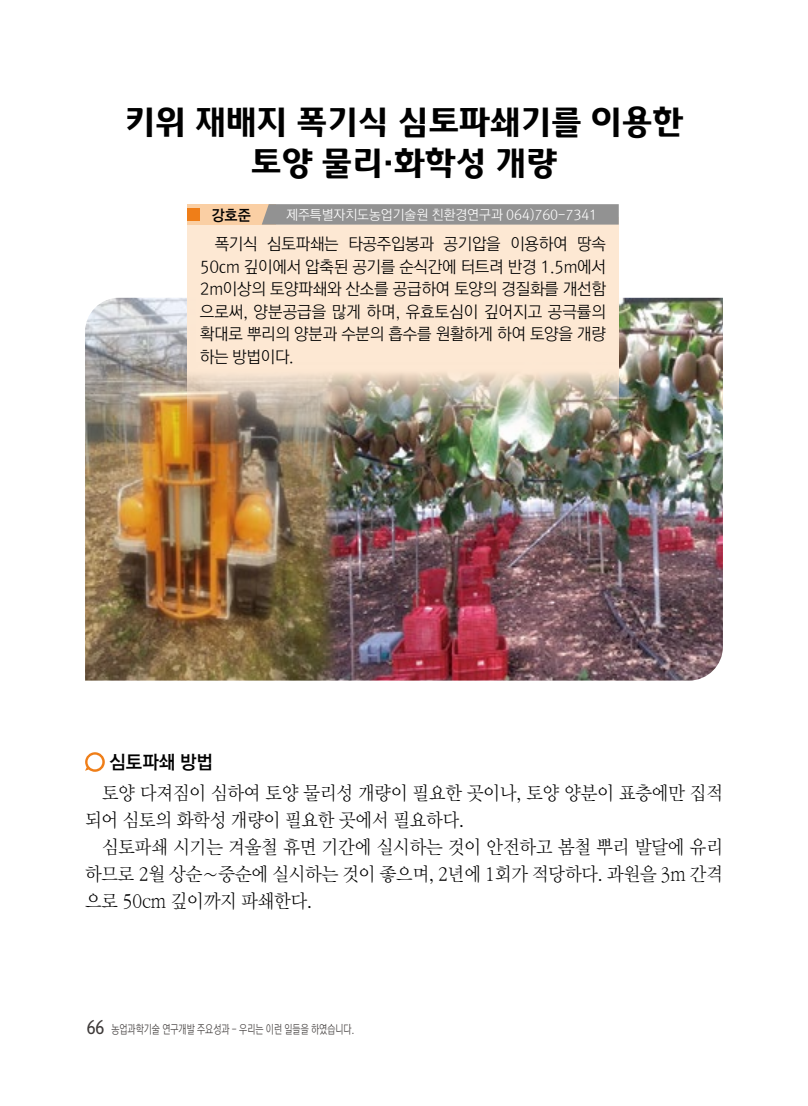
<style>
.page{position:relative;width:808px;height:1106px;background:#fff}
.page>*{position:absolute;margin:0;border:0;box-sizing:border-box;transform-origin:0 0}
.t1{font:700 31.5px/41px "Daum Semi";letter-spacing:-.005em;color:#000;text-align:center}
.t2{font:18.75px/27px "Rix Mj PL";letter-spacing:-.005em;color:#000}
.t3{font:18.75px "Rix Go PB";letter-spacing:-.005em;color:#000}
.t4{font:16.5px/22.5px "Rix Go PL";letter-spacing:-.02em;color:#000;text-align:justify}
.t5{font:15px "Rix Go PB";color:#000}
.t6{font:13.5px "Rix Go PL";letter-spacing:-.005em;color:#fff}
.t7{font:12px "Rix Go PL";color:#3e3a39;scale:.75 1}
.s1{font-family:"Rix Go PB";font-size:17.25px}
</style>
<div class="page">
<svg style="left:85px;top:752px;width:20px;height:19px"></svg>
<img style="left:85px;top:298px;width:638px;height:382px">
<svg style="left:187px;top:225px;width:432px;height:223px;background:#e1d0bb"></svg>
<div style="left:187px;top:204px;width:88px;height:21px;background:#facfa4"></div>
<svg style="left:262px;top:204px;width:357px;height:21px;background:#959594"></svg>
<div style="left:187px;top:208px;width:13px;height:12px;background:#ef7e18"></div>
<h1 class="t1" style="left:125px;top:102px;width:560px">키위 재배지 폭기식 심토파쇄기를 이용한 토양 물리·화학성 개량</h1>
<p class="t5" style="left:211px;top:207px;width:41px">강호준</p>
<p class="t6" style="left:286px;top:208px;width:313px">제주특별자치도농업기술원 친환경연구과 064)760-7341</p>
<p class="t4" style="left:200px;top:233px;width:408px;text-indent:15px">폭기식 심토파쇄는 타공주입봉과 공기압을 이용하여 땅속 50cm 깊이에서 압축된 공기를 순식간에 터트려 반경 1.5m에서 2m이상의 토양파쇄와 산소를 공급하여 토양의 경질화를 개선함 으로써, 양분공급을 많게 하며, 유효토심이 깊어지고 공극률의 확대로 뿌리의 양분과 수분의 흡수를 원활하게 하여 토양을 개량 하는 방법이다.</p>
<p class="t3" style="left:109px;top:752px;width:105px">심토파쇄 방법</p>
<p class="t2" style="left:85px;top:780px;width:639px;text-indent:17px">토양 다져짐이 심하여 토양 물리성 개량이 필요한 곳이나, 토양 양분이 표층에만 집적 되어 심토의 화학성 개량이 필요한 곳에서 필요하다.</p>
<p class="t2" style="left:85px;top:834px;width:639px;text-align:justify;text-indent:17px">심토파쇄 시기는 겨울철 휴면 기간에 실시하는 것이 안전하고 봄철 뿌리 발달에 유리 하므로 2월 상순∼중순에 실시하는 것이 좋으며, 2년에 1회가 적당하다. 과원을 3m 간격 으로 50cm 깊이까지 파쇄한다.</p>
<p class="t7" style="left:87px;top:1023px;width:358px"><span class="s1">66</span> 농업과학기술 연구개발 주요성과 - 우리는 이런 일들을 하였습니다.</p>
</div>
